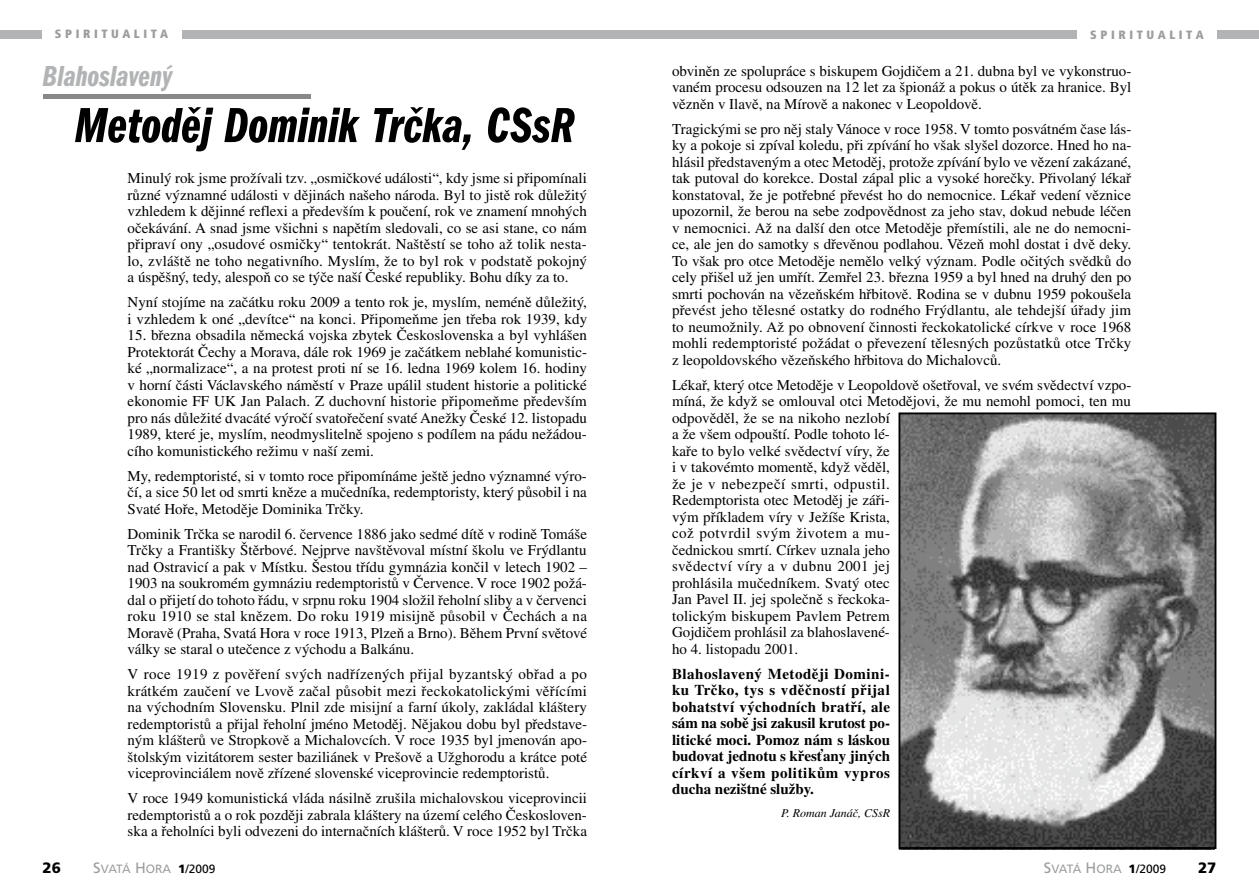
<style>
.page{position:relative;width:1259px;height:893px;background:#fff}
.page>*{position:absolute;margin:0;border:0;box-sizing:border-box;transform-origin:0 0}
.t1{font:51px "Franklin Got Itc TEE Demi Comp Ital";color:#000}
.t2{font:30px "Franklin Got Itc TEE Demi Comp Ital";color:#b1b3b4}
.t3{font:15px/16.5px "Times CE";color:#000;text-align:justify}
.t4{font:700 15px/16.5px "Times CE";letter-spacing:.03em;color:#000;text-align:justify}
.t5{font:900 15px "Frutiger CE";color:#000}
.t6{font:12px "Frutiger CE";color:#9c9d9f}
.t7{font:900 condensed 12px "Frutiger CE";letter-spacing:.3em;color:#9c9d9f}
.t8{font:italic 12px "Times CE";color:#000}
.s1{font-size:15px}
.s2{font-weight:900;color:#000}
.s3{color:#000}
</style>
<div class="page">
<div style="left:0;top:30px;width:629px;height:8px;background:#b1b3b4"></div>
<div style="left:42px;top:24px;width:139px;height:20px;background:#fff"></div>
<div style="left:629px;top:30px;width:630px;height:8px;background:#b1b3b4"></div>
<div style="left:1077px;top:25px;width:139px;height:20px;background:#fff"></div>
<div style="left:43px;top:94px;width:268px;height:5px;background:#87888a"></div>
<img style="left:901px;top:415px;width:312px;height:431px">
<div style="left:898px;top:412px;width:318px;height:437px;border:2px solid #000"></div>
<p class="t7" style="left:55px;top:27px;width:115px">SPIRITUALITA</p>
<h2 class="t2" style="left:43px;top:60px;width:132px">Blahoslavený</h2>
<h1 class="t1" style="left:74px;top:97px;width:502px">Metoděj Dominik Trčka, CSsR</h1>
<p class="t3" style="left:128px;top:170px;width:461px">Minulý rok jsme prožívali tzv. „osmičkové události“, kdy jsme si připomínali různé významné události v dějinách našeho národa. Byl to jistě rok důležitý vzhledem k dějinné reflexi a především k poučení, rok ve znamení mnohých očekávání. A snad jsme všichni s napětím sledovali, co se asi stane, co nám připraví ony „osudové osmičky“ tentokrát. Naštěstí se toho až tolik nesta&shy;lo, zvláště ne toho negativního. Myslím, že to byl rok v podstatě pokojný a úspěšný, tedy, alespoň co se týče naší České republiky. Bohu díky za to.</p>
<p class="t3" style="left:128px;top:294px;width:461px">Nyní stojíme na začátku roku 2009 a tento rok je, myslím, neméně důležitý, i vzhledem k oné „devítce“ na konci. Připomeňme jen třeba rok 1939, kdy</p>
<p class="t3" style="left:128px;top:327px;width:461px">15. března obsadila německá vojska zbytek Československa a byl vyhlášen Protektorát Čechy a Morava, dále rok 1969 je začátkem neblahé komunistic&shy;ké „normalizace“, a na protest proti ní se 16. ledna 1969 kolem 16. hodiny v horní části Václavského náměstí v Praze upálil student historie a politické ekonomie FF UK Jan Palach. Z duchovní historie připomeňme především pro nás důležité dvacáté výročí svatořečení svaté Anežky České 12. listopadu 1989, které je, myslím, neodmyslitelně spojeno s podílem na pádu nežádou&shy;cího komunistického režimu v naší zemi.</p>
<p class="t3" style="left:128px;top:467px;width:461px">My, redemptoristé, si v tomto roce připomínáme ještě jedno významné výro&shy;čí, a sice 50 let od smrti kněze a mučedníka, redemptoristy, který působil i na Svaté Hoře, Metoděje Dominika Trčky.</p>
<p class="t3" style="left:128px;top:525px;width:461px">Dominik Trčka se narodil 6. července 1886 jako sedmé dítě v rodině Tomáše Trčky a Františky Štěrbové. Nejprve navštěvoval místní školu ve Frýdlantu nad Ostravicí a pak v Místku. Šestou třídu gymnázia končil v letech 1902 – 1903 na soukromém gymnáziu redemptoristů v Července. V roce 1902 požá&shy;dal o přijetí do tohoto řádu, v srpnu roku 1904 složil řeholní sliby a v červenci roku 1910 se stal knězem. Do roku 1919 misijně působil v Čechách a na Moravě (Praha, Svatá Hora v roce 1913, Plzeň a Brno). Během První světové války se staral o utečence z východu a Balkánu.</p>
<p class="t3" style="left:128px;top:666px;width:461px">V roce 1919 z pověření svých nadřízených přijal byzantský obřad a po krátkém zaučení ve Lvově začal působit mezi řeckokatolickými věřícími na východním Slovensku. Plnil zde misijní a farní úkoly, zakládal kláštery redemptoristů a přijal řeholní jméno Metoděj. Nějakou dobu byl představe&shy;ným klášterů ve Stropkově a Michalovcích. V roce 1935 byl jmenován apo&shy;štolským vizitátorem sester baziliánek v Prešově a Užghorodu a krátce poté viceprovinciálem nově zřízené slovenské viceprovincie redemptoristů.</p>
<p class="t3" style="left:128px;top:790px;width:461px">V roce 1949 komunistická vláda násilně zrušila michalovskou viceprovincii redemptoristů a o rok později zabrala kláštery na území celého Českosloven&shy;ska a řeholníci byli odvezeni do internačních klášterů. V roce 1952 byl Trčka</p>
<p class="t7" style="left:1090px;top:28px;width:115px">SPIRITUALITA</p>
<p class="t3" style="left:672px;top:62px;width:461px">obviněn ze spolupráce s biskupem Gojdičem a 21. dubna byl ve vykonstruo&shy;vaném procesu odsouzen na 12 let za špionáž a pokus o útěk za hranice. Byl vězněn v Ilavě, na Mírově a nakonec v Leopoldově.</p>
<p class="t3" style="left:672px;top:120px;width:461px">Tragickými se pro něj staly Vánoce v roce 1958. V tomto posvátném čase lás&shy;ky a pokoje si zpíval koledu, při zpívání ho však slyšel dozorce. Hned ho na&shy;hlásil představeným a otec Metoděj, protože zpívání bylo ve vězení zakázané, tak putoval do korekce. Dostal zápal plic a vysoké horečky. Přivolaný lékař konstatoval, že je potřebné převést ho do nemocnice. Lékař vedení věznice upozornil, že berou na sebe zodpovědnost za jeho stav, dokud nebude léčen v nemocnici. Až na další den otce Metoděje přemístili, ale ne do nemocni&shy;ce, ale jen do samotky s dřevěnou podlahou. Vězeň mohl dostat i dvě deky.<br>To však pro otce Metoděje nemělo velký význam. Podle očitých svědků do cely přišel už jen umřít. Zemřel 23. března 1959 a byl hned na druhý den po smrti pochován na vězeňském hřbitově. Rodina se v dubnu 1959 pokoušela převést jeho tělesné ostatky do rodného Frýdlantu, ale tehdejší úřady jim to neumožnily. Až po obnovení činnosti řeckokatolické církve v roce 1968 mohli redemptoristé požádat o převezení tělesných pozůstatků otce Trčky z leopoldovského vězeňského hřbitova do Michalovců.</p>
<p class="t3" style="left:672px;top:376px;width:461px;text-align:left">Lékař, který otce Metoděje v Leopoldově ošetřoval, ve svém svědectví vzpo&shy;míná, že když se omlouval otci Metodějovi, že mu nemohl pomoci, ten mu odpověděl, že se na nikoho nezlobí<br>a že všem odpouští. Podle tohoto lé-<br>kaře to bylo velké svědectví víry, že<br>i v takovémto momentě, když věděl,<br>že je v nebezpečí smrti, odpustil.<br>Redemptorista otec Metoděj je záři-<br>vým příkladem víry v Ježíše Krista,<br>což potvrdil svým životem a mu-<br>čednickou smrtí. Církev uznala jeho<br>svědectví víry a v dubnu 2001 jej<br>prohlásila mučedníkem. Svatý otec<br>Jan Pavel II. jej společně s řeckoka-<br>tolickým biskupem Pavlem Petrem<br>Gojdičem prohlásil za blahoslavené-<br>ho 4. listopadu 2001.</p>
<p class="t4" style="left:672px;top:665px;width:220px">Blahoslavený Metoději Domini&shy;ku Trčko, tys s vděčností přijal bohatství východních bratří, ale sám na sobě jsi zakusil krutost po&shy;litické moci. Pomoz nám s láskou budovat jednotu s křesťany jiných církví a všem politikům vypros ducha nezištné služby.</p>
<p class="t8" style="left:781px;top:806px;width:110px">P. Roman Janáč, CSsR</p>
<p class="t5" style="left:43px;top:859px;width:20px">26</p>
<p class="t6" style="left:93px;top:862px;width:124px"><span class="s1">S</span>VATÁ <span class="s1">H</span>ORA <span class="s2">1</span><span class="s3">/2009</span></p>
<p class="t6" style="left:1044px;top:862px;width:124px"><span class="s1">S</span>VATÁ <span class="s1">H</span>ORA <span class="s2">1</span><span class="s3">/2009</span></p>
<p class="t5" style="left:1198px;top:859px;width:20px">27</p>
</div>
